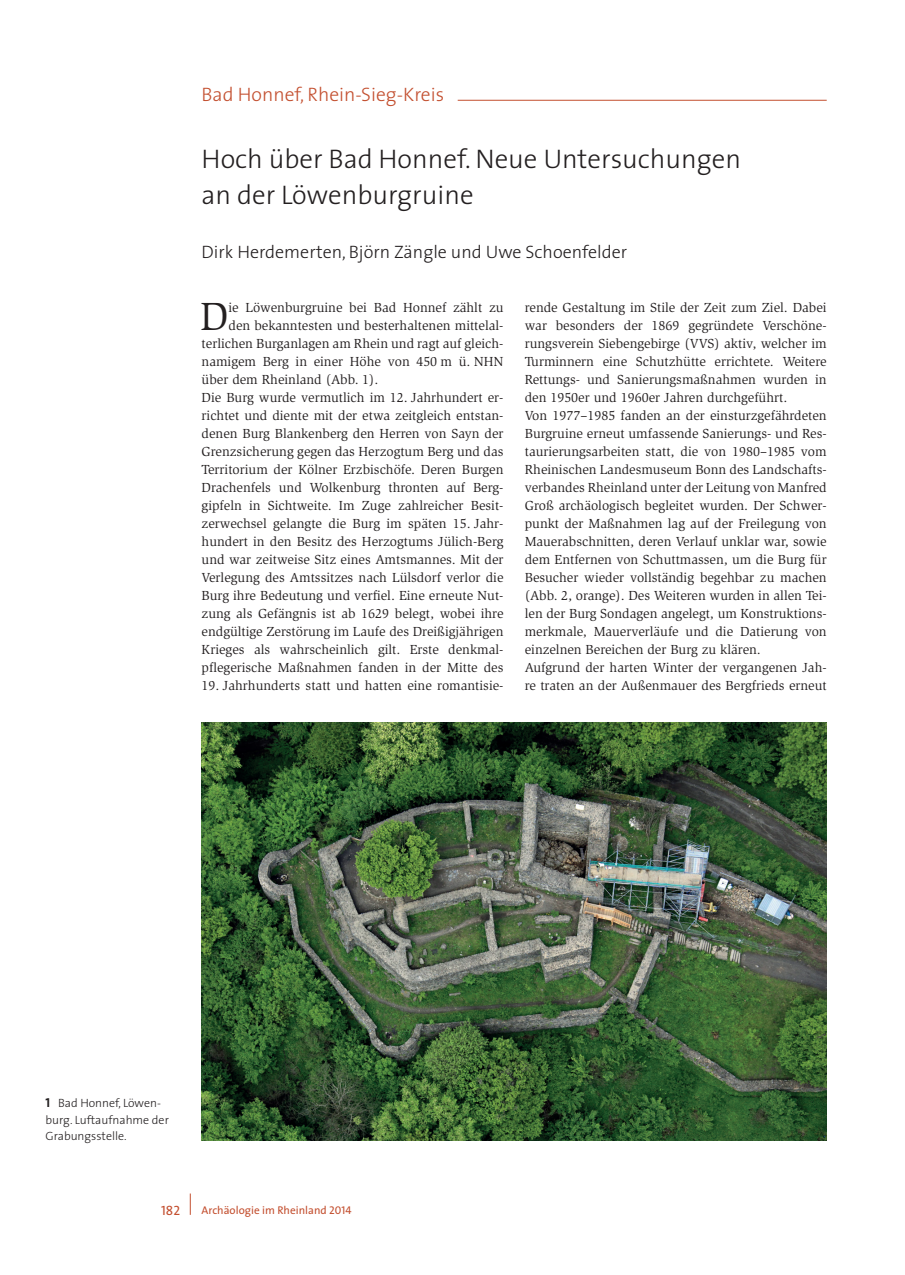
<style>
.page{position:relative;width:905px;height:1275px;background:#fff}
.page>*{position:absolute;margin:0;border:0;box-sizing:border-box;transform-origin:0 0}
.t1{font:40.35px "Slimbach";color:#231f20}
.t2{font:300 27px/36px "The Sans";color:#231f20}
.t3{font:300 19.5px "The Sans";color:#c34f2f}
.t4{font:300 18px "The Sans";color:#231f20}
.t5{font:13.5px/18px "Slimbach";color:#231f20}
.t6{font:13.5px "The Sans Caps";color:#c34f2f}
.t7{font:300 12px/16.5px "The Sans";color:#231f20}
.t8{font:11.25px "The Sans";color:#c34f2f}
.s1{font-family:"The Sans Bold Caps";font-weight:400;font-size:13.05px}
.s2{font-family:"The Sans Caps"}
</style>
<div class="page">
<svg style="left:190px;top:1193px;width:1px;height:22px"></svg>
<img style="left:202px;top:722px;width:625px;height:418px">
<hr style="left:458px;top:100px;width:369px;height:1px;background:#c34f2f">
<h3 class="t3" style="left:202px;top:78px;width:244px">Bad Honnef, Rhein-Sieg-Kreis</h3>
<h2 class="t2" style="left:202px;top:140px;width:541px">Hoch über Bad Honnef. Neue Untersuchungen an der Löwenburgruine</h2>
<h3 class="t4" style="left:202px;top:237px;width:427px">Dirk Herdemerten, Björn Zängle und Uwe Schoenfelder</h3>
<h1 class="t1" style="left:200px;top:293px;width:30px">D</h1>
<p class="t5" style="left:228px;top:299px;width:276px">ie Löwenburgruine bei Bad Honnef zählt zu</p>
<p class="t5" style="left:228px;top:317px;width:276px">den bekanntesten und besterhaltenen mittelal-</p>
<p class="t5" style="left:202px;top:335px;width:303px">terlichen Burganlagen am Rhein und ragt auf gleich-</p>
<p class="t5" style="left:202px;top:353px;width:303px">namigem Berg in einer Höhe von 450 m ü. NHN</p>
<p class="t5" style="left:202px;top:371px;width:178px">über dem Rheinland (Abb. 1).</p>
<p class="t5" style="left:202px;top:389px;width:303px">Die Burg wurde vermutlich im 12. Jahrhundert er-</p>
<p class="t5" style="left:202px;top:407px;width:303px">richtet und diente mit der etwa zeitgleich entstan-</p>
<p class="t5" style="left:202px;top:425px;width:303px">denen Burg Blankenberg den Herren von Sayn der</p>
<p class="t5" style="left:202px;top:443px;width:303px">Grenzsicherung gegen das Herzogtum Berg und das</p>
<p class="t5" style="left:202px;top:461px;width:303px">Territorium der Kölner Erzbischöfe. Deren Burgen</p>
<p class="t5" style="left:202px;top:479px;width:303px">Drachenfels und Wolkenburg thronten auf Berg-</p>
<p class="t5" style="left:202px;top:497px;width:303px">gipfeln in Sichtweite. Im Zuge zahlreicher Besit-</p>
<p class="t5" style="left:202px;top:515px;width:303px">zerwechsel gelangte die Burg im späten 15. Jahr-</p>
<p class="t5" style="left:202px;top:533px;width:303px">hundert in den Besitz des Herzogtums Jülich-Berg</p>
<p class="t5" style="left:202px;top:550px;width:303px">und war zeitweise Sitz eines Amtsmannes. Mit der</p>
<p class="t5" style="left:202px;top:568px;width:303px">Verlegung des Amtssitzes nach Lülsdorf verlor die</p>
<p class="t5" style="left:202px;top:586px;width:303px">Burg ihre Bedeutung und verfiel. Eine erneute Nut-</p>
<p class="t5" style="left:202px;top:604px;width:303px">zung als Gefängnis ist ab 1629 belegt, wobei ihre</p>
<p class="t5" style="left:202px;top:622px;width:303px">endgültige Zerstörung im Laufe des Dreißigjährigen</p>
<p class="t5" style="left:202px;top:640px;width:303px">Krieges als wahrscheinlich gilt. Erste denkmal-</p>
<p class="t5" style="left:202px;top:658px;width:303px">pflegerische Maßnahmen fanden in der Mitte des</p>
<p class="t5" style="left:202px;top:676px;width:303px">19. Jahrhunderts statt und hatten eine romantisie-</p>
<p class="t5" style="left:525px;top:298px;width:303px">rende Gestaltung im Stile der Zeit zum Ziel. Dabei war besonders der 1869 gegründete Verschöne&shy;rungsverein Siebengebirge (VVS) aktiv, welcher im Turminnern eine Schutzhütte errichtete. Weitere Rettungs- und Sanierungsmaßnahmen wurden in den 1950er und 1960er Jahren durchgeführt.<br>Von 1977–1985 fanden an der einsturzgefährdeten Burgruine erneut umfassende Sanierungs- und Res&shy;taurierungsarbeiten statt, die von 1980–1985 vom Rheinischen Landesmuseum Bonn des Landschafts&shy;verbandes Rheinland unter der Leitung von Manfred Groß archäologisch begleitet wurden. Der Schwer&shy;punkt der Maßnahmen lag auf der Freilegung von Mauerabschnitten, deren Verlauf unklar war, sowie dem Entfernen von Schuttmassen, um die Burg für Besucher wieder vollständig begehbar zu machen (Abb. 2, orange). Des Weiteren wurden in allen Tei&shy;len der Burg Sondagen angelegt, um Konstruktions&shy;merkmale, Mauerverläufe und die Datierung von einzelnen Bereichen der Burg zu klären.<br>Aufgrund der harten Winter der vergangenen Jah&shy;re traten an der Außenmauer des Bergfrieds erneut</p>
<p class="t7" style="left:46px;top:1094px;width:125px"><span class="s1">1</span> Bad Honnef, Löwen&shy;burg. Luftaufnahme der<br>Grabungsstelle.</p>
<p class="t6" style="left:161px;top:1199px;width:20px">182</p>
<p class="t8" style="left:202px;top:1201px;width:151px">Archäologie im Rheinland <span class="s2">2014</span></p>
</div>
